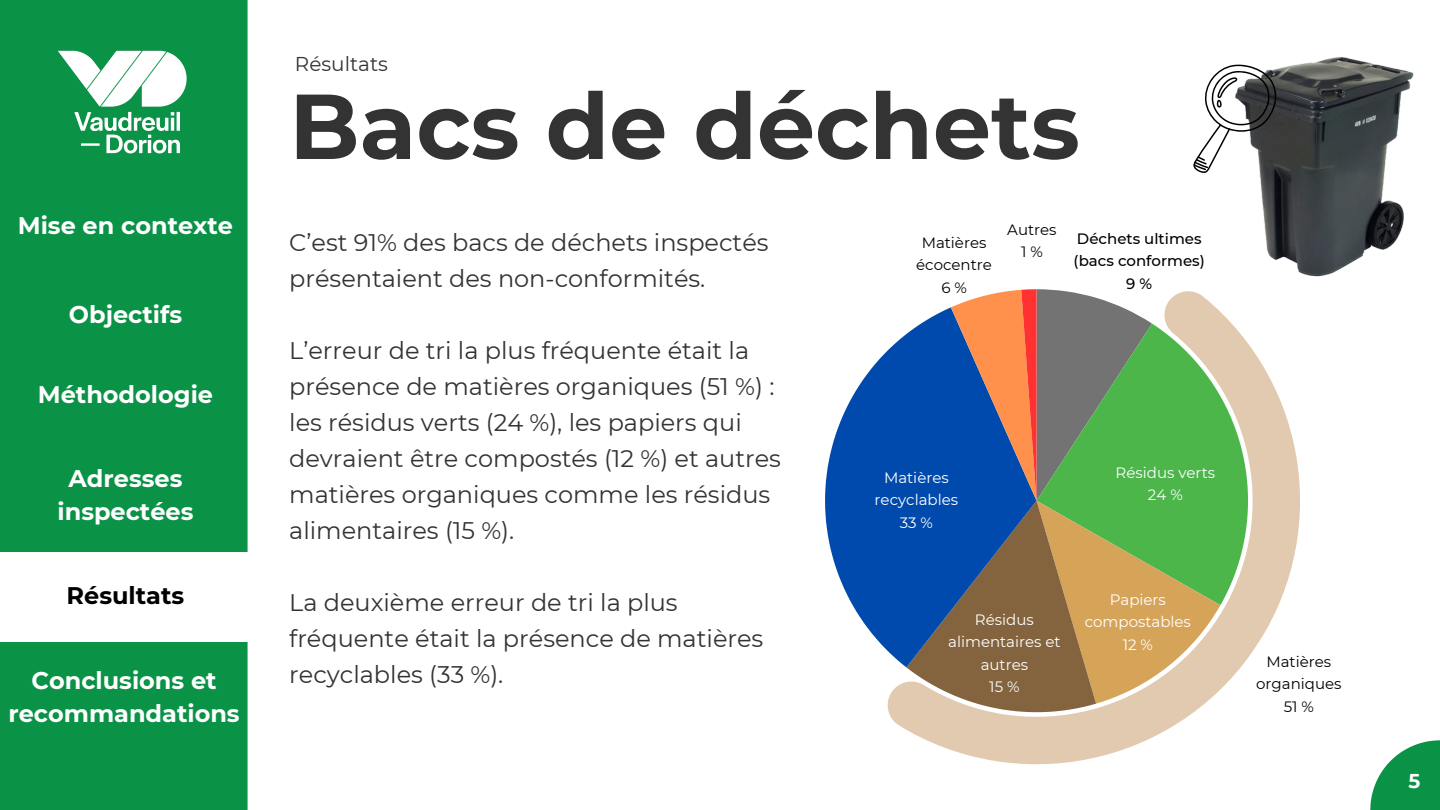
<style>
.page{position:relative;width:1440px;height:810px;background:#fff}
.page>*{position:absolute;margin:0;border:0;box-sizing:border-box;transform-origin:0 0}
.t1{font:700 92px "Montserrat";color:#333}
.t2{font:24px/36px "Montserrat";color:#333}
.t3{font:700 24px/33px "Montserrat";color:#fff;text-align:center}
.t4{font:700 24px "Montserrat";color:#000}
.t5{font:20px "Montserrat";color:#333}
.t6{font:700 20px "Montserrat";color:#fff}
.t7{font:15px/22.5px "Montserrat";color:#fff;text-align:center}
.t8{font:15px/22.5px "Montserrat";color:#000;text-align:center}
.t9{font:500 15px/22.5px "Montserrat";color:#000;text-align:center}
</style>
<div class="page">
<svg style="left:887px;top:312px;width:413px;height:453px;fill:#e1caaf"></svg>
<svg style="left:1370px;top:740px;width:70px;height:70px"></svg>
<svg style="left:1220px;top:324px;width:28px;height:281px"></svg>
<svg style="left:825px;top:312px;width:81px;height:355px;fill:#004aad"></svg>
<svg style="left:906px;top:289px;width:314px;height:423px"></svg>
<img style="left:1259px;top:57px;width:155px;height:220px">
<svg style="left:1193px;top:64px;width:84px;height:109px"></svg>
<div style="left:0;top:0;width:248px;height:810px;background:#0a9347"></div>
<img style="left:45px;top:20px;width:162px;height:162px">
<div style="left:0;top:552px;width:251px;height:90px;background:#fff"></div>
<p class="t3" style="left:18px;top:209px;width:217px">Mise en contexte</p>
<p class="t3" style="left:69px;top:298px;width:115px">Objectifs</p>
<p class="t3" style="left:38px;top:377px;width:177px">Méthodologie</p>
<p class="t3" style="left:58px;top:462px;width:137px">Adresses inspectées</p>
<h3 class="t4" style="left:67px;top:581px;width:119px">Résultats</h3>
<h3 class="t3" style="left:8px;top:664px;width:233px">Conclusions et recommandations</h3>
<h2 class="t5" style="left:295px;top:52px;width:94px">Résultats</h2>
<p class="t1" style="left:289px;top:70px;width:792px">Bacs de déchets</p>
<h2 class="t2" style="left:289px;top:224px;width:481px">C’est 91% des bacs de déchets inspectés présentaient des non-conformités.</h2>
<h2 class="t2" style="left:289px;top:332px;width:493px">L’erreur de tri la plus fréquente était la présence de matières organiques (51 %) : les résidus verts (24 %), les papiers qui devraient être compostés (12 %) et autres matières organiques comme les résidus alimentaires (15 %).</h2>
<h2 class="t2" style="left:289px;top:584px;width:476px">La deuxième erreur de tri la plus fréquente était la présence de matières recyclables (33 %).</h2>
<p class="t8" style="left:916px;top:231px;width:77px">Matières écocentre</p>
<p class="t8" style="left:941px;top:276px;width:27px">6 %</p>
<p class="t8" style="left:1007px;top:218px;width:51px">Autres</p>
<p class="t8" style="left:1021px;top:241px;width:23px">1 %</p>
<p class="t9" style="left:1074px;top:227px;width:133px">Déchets ultimes (bacs conformes)<br>9 %</p>
<p class="t7" style="left:875px;top:466px;width:85px">Matières recyclables</p>
<p class="t7" style="left:900px;top:511px;width:35px">33 %</p>
<h1 class="t7" style="left:1116px;top:461px;width:101px">Résidus verts</h1>
<p class="t7" style="left:1148px;top:484px;width:36px">24 %</p>
<h2 class="t7" style="left:948px;top:608px;width:114px">Résidus alimentaires et autres</h2>
<h4 class="t7" style="left:989px;top:675px;width:32px">15 %</h4>
<p class="t7" style="left:1085px;top:588px;width:108px">Papiers compostables</p>
<h5 class="t7" style="left:1123px;top:633px;width:32px">12 %</h5>
<p class="t8" style="left:1256px;top:650px;width:87px">Matières organiques</p>
<p class="t8" style="left:1284px;top:695px;width:32px">51 %</p>
<h2 class="t6" style="left:1409px;top:769px;width:13px">5</h2>
</div>
